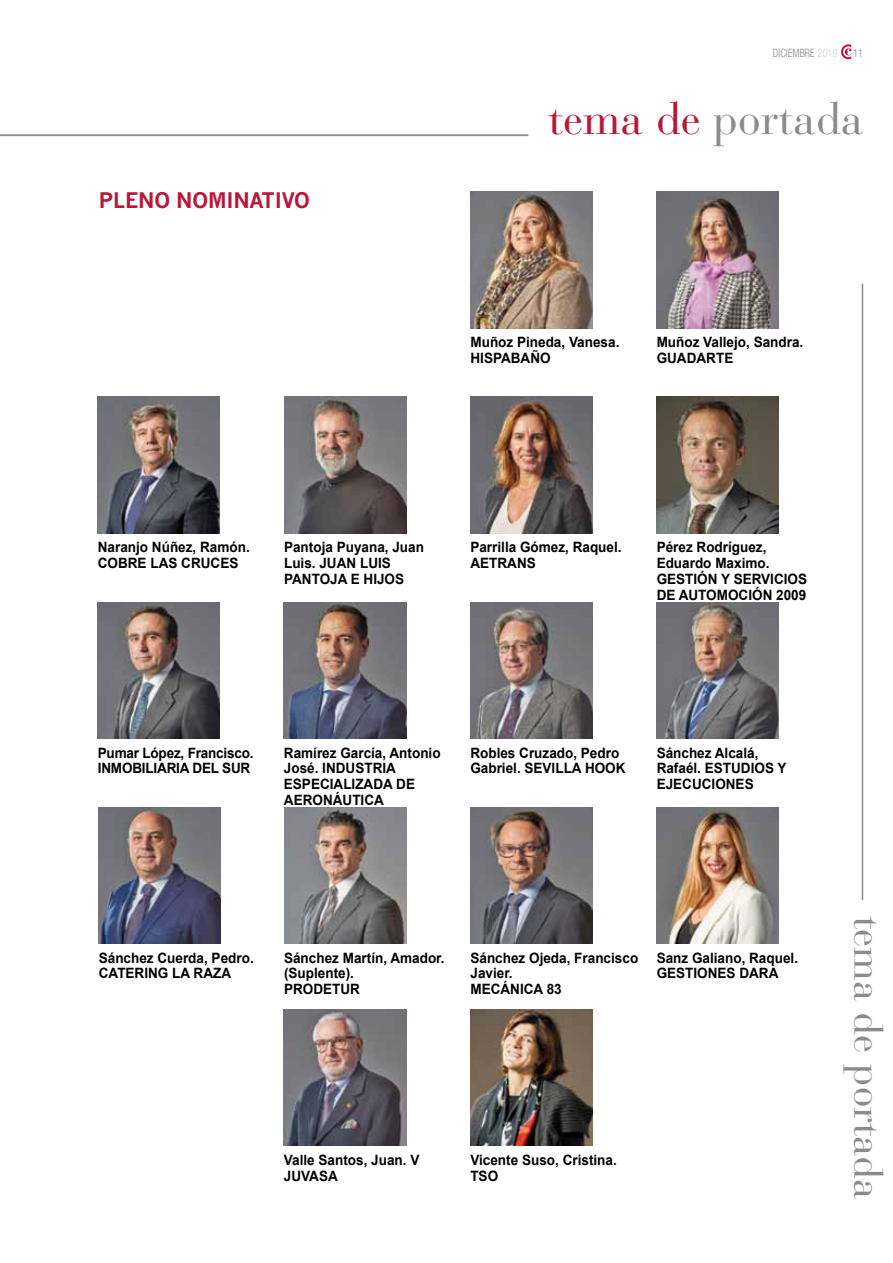
<style>
.page{position:relative;width:893px;height:1263px;background:#fff}
.page>*{position:absolute;margin:0;border:0;box-sizing:border-box;transform-origin:0 0}
.t1{font:45px "Bauer Bodoni";color:#8a8b8c}
.t2{font:40.5px "Bauer Bodoni";color:#8a8b8c}
.t3{font:700 21px "News Gothic";letter-spacing:-.01em;color:#ba1738}
.t4{font:700 14.25px/15.8px "Arial";color:#000;scale:.95 1}
.t5{font:300 condensed 11.55px "Helvetica Neue";color:#8a8b8c;scale:.91 1}
.s1{color:#d3d3d4}
.s2{color:#ba1738}
</style>
<div class="page">
<svg style="left:841px;top:44px;width:11px;height:15px"></svg>
<hr style="left:862px;top:283px;width:1px;height:617px;background:#8a8b8c">
<hr style="left:0;top:135px;width:528px;height:1px;background:#8a8b8c">
<img style="left:470px;top:192px;width:123px;height:136px">
<img style="left:657px;top:192px;width:122px;height:136px">
<img style="left:98px;top:397px;width:122px;height:136px">
<img style="left:284px;top:397px;width:122px;height:136px">
<img style="left:470px;top:397px;width:122px;height:136px">
<img style="left:98px;top:602px;width:122px;height:137px">
<img style="left:284px;top:602px;width:122px;height:137px">
<img style="left:470px;top:602px;width:122px;height:137px">
<img style="left:657px;top:602px;width:122px;height:137px">
<img style="left:99px;top:807px;width:122px;height:137px">
<img style="left:470px;top:807px;width:123px;height:137px">
<img style="left:657px;top:807px;width:122px;height:137px">
<img style="left:284px;top:1009px;width:122px;height:137px">
<img style="left:284px;top:807px;width:122px;height:137px">
<img style="left:470px;top:1009px;width:122px;height:137px">
<img style="left:657px;top:397px;width:122px;height:136px">
<p class="t5" style="left:773px;top:46px;width:73px">DICIEMBRE <span class="s1">2019</span></p>
<p class="t5" style="left:853px;top:46px;width:13px">11</p>
<h3 class="t3" style="left:99px;top:192px;width:213px">PLENO NOMINATIVO</h3>
<h1 class="t1" style="left:548px;top:101px;width:317px"><span class="s2">tema de</span> portada</h1>
<p class="t4" style="left:470px;top:336px;width:158px">Muñoz Pineda, Vanesa.<br>HISPABAÑO</p>
<p class="t4" style="left:657px;top:336px;width:156px">Muñoz Vallejo, Sandra.<br>GUADARTE</p>
<p class="t4" style="left:98px;top:541px;width:161px">Naranjo Núñez, Ramón.<br>COBRE LAS CRUCES</p>
<p class="t4" style="left:284px;top:541px;width:149px">Pantoja Puyana, Juan<br>Luis. JUAN LUIS<br>PANTOJA E HIJOS</p>
<p class="t4" style="left:470px;top:541px;width:161px">Parrilla Gómez, Raquel.<br>AETRANS</p>
<p class="t4" style="left:657px;top:541px;width:160px">Pérez Rodríguez,<br>Eduardo Maximo.<br>GESTIÓN Y SERVICIOS<br>DE AUTOMOCIÓN 2009</p>
<p class="t4" style="left:98px;top:746px;width:165px">Pumar López, Francisco.<br>INMOBILIARIA DEL SUR</p>
<p class="t4" style="left:284px;top:746px;width:166px">Ramírez García, Antonio<br>José. INDUSTRIA<br>ESPECIALIZADA DE<br>AERONÁUTICA</p>
<p class="t4" style="left:470px;top:746px;width:165px">Robles Cruzado, Pedro<br>Gabriel. SEVILLA HOOK</p>
<p class="t4" style="left:657px;top:746px;width:138px">Sánchez Alcalá,<br>Rafaél. ESTUDIOS Y<br>EJECUCIONES</p>
<p class="t4" style="left:99px;top:951px;width:165px">Sánchez Cuerda, Pedro.<br>CATERING LA RAZA</p>
<p class="t4" style="left:470px;top:951px;width:178px">Sánchez Ojeda, Francisco<br>Javier.<br>MECÁNICA 83</p>
<p class="t4" style="left:657px;top:951px;width:150px">Sanz Galiano, Raquel.<br>GESTIONES DARA</p>
<p class="t4" style="left:284px;top:951px;width:170px">Sánchez Martín, Amador. (Suplente).<br>PRODETUR</p>
<p class="t4" style="left:284px;top:1153px;width:144px">Valle Santos, Juan. V<br>JUVASA</p>
<p class="t4" style="left:470px;top:1153px;width:156px">Vicente Suso, Cristina.<br>TSO</p>
<h2 class="t2" style="left:884px;top:916px;width:285px;rotate:90deg">tema de portada</h2>
</div>
